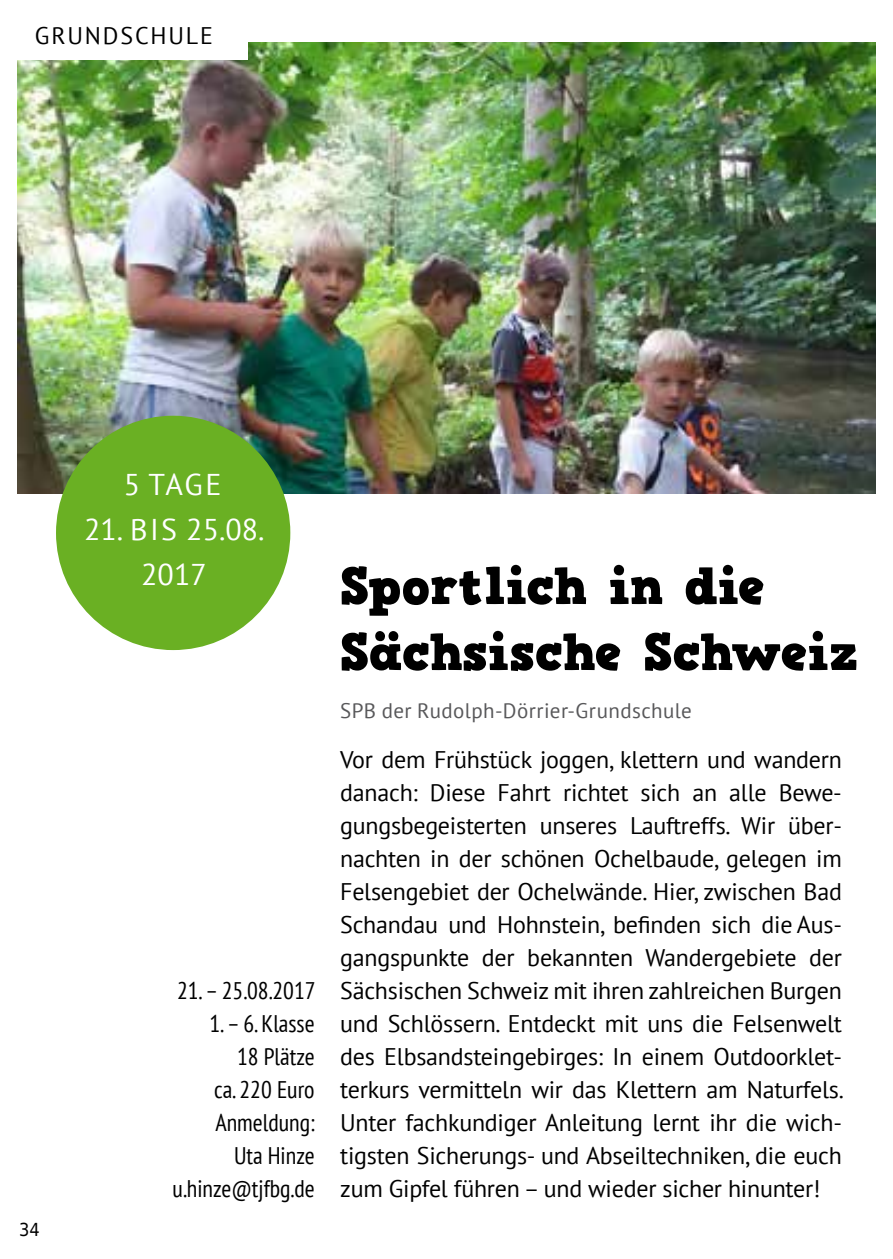
<style>
.page{position:relative;width:893px;height:1259px;background:#fff}
.page>*{position:absolute;margin:0;border:0;box-sizing:border-box;transform-origin:0 0}
.t1{font:51px/66px "HVD Comic Serif Pro";color:#000}
.t2{font:30px/45px "PT Sans";color:#fff;text-align:center}
.t3{font:24px/33px "PT Sans";letter-spacing:-.01em;color:#000;text-align:justify}
.t4{font:condensed 24px/33px "PT Sans";color:#000;text-align:right}
.t5{font:24px "PT Sans";letter-spacing:.075em;color:#000}
.t6{font:21px "PT Sans";letter-spacing:.02em;color:#58585a}
.t7{font:18px "DejaVu Sans Condensed";color:#000}
</style>
<div class="page">
<img style="left:17px;top:43px;width:859px;height:450px">
<div style="left:56px;top:416px;width:234px;height:234px;background:#6ab023;border-radius:50%"></div>
<div style="left:1px;top:17px;width:247px;height:43px;background:#fff"></div>
<p class="t5" style="left:35px;top:20px;width:180px">GRUNDSCHULE</p>
<p class="t7" style="left:19px;top:1214px;width:22px">34</p>
<p class="t2" style="left:124px;top:461px;width:99px">5 TAGE</p>
<p class="t2" style="left:84px;top:506px;width:182px">21. BIS 25.08.<br>2017</p>
<p class="t4" style="left:177px;top:974px;width:140px">21. – 25.08.2017</p>
<p class="t4" style="left:173px;top:1007px;width:144px">1. – 6. Klasse<br>18 Plätze<br>ca. 220 Euro<br>Anmeldung:<br>Uta Hinze u.hinze@tjfbg.de</p>
<h1 class="t1" style="left:340px;top:553px;width:520px">Sportlich in die<br>Sächsische Schweiz</h1>
<p class="t6" style="left:340px;top:697px;width:353px">SPB der Rudolph-Dörrier-Grundschule</p>
<p class="t3" style="left:340px;top:743px;width:505px">Vor dem Frühstück joggen, klettern und wandern danach: Diese Fahrt richtet sich an alle Bewe&shy;gungsbegeisterten unseres Lauftreffs. Wir über&shy;nachten in der schönen Ochelbaude, gelegen im Felsengebiet der Ochelwände. Hier, zwischen Bad Schandau und Hohnstein, befinden sich die Aus&shy;gangspunkte der bekannten Wandergebiete der Sächsischen Schweiz mit ihren zahlreichen Burgen und Schlössern. Entdeckt mit uns die Felsenwelt des Elbsandsteingebirges: In einem Outdoorklet&shy;terkurs vermitteln wir das Klettern am Naturfels.<br>Unter fachkundiger Anleitung lernt ihr die wich&shy;tigsten Sicherungs- und Abseiltechniken, die euch zum Gipfel führen – und wieder sicher hinunter!</p>
</div>
